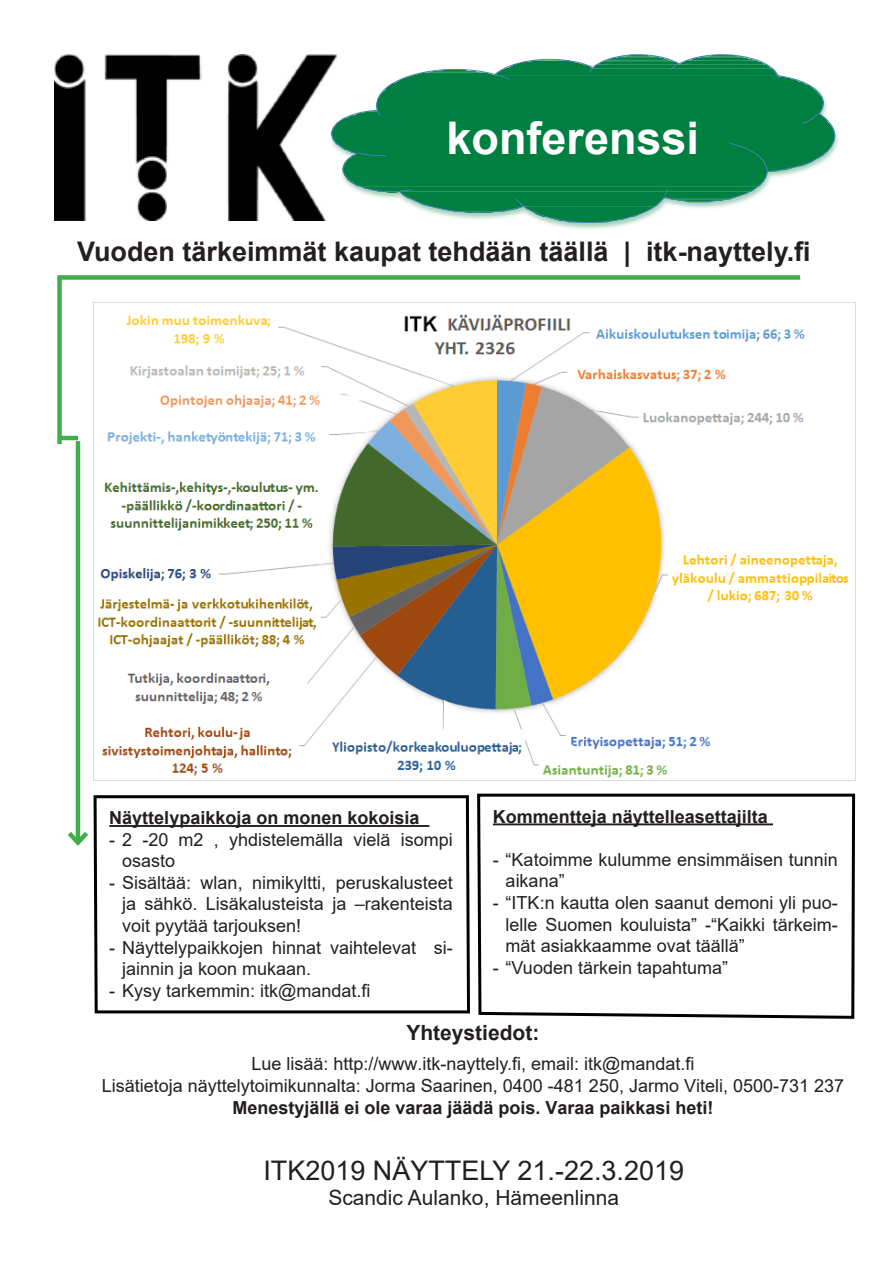
<style>
.page{position:relative;width:893px;height:1263px;background:#fff}
.page>*{position:absolute;margin:0;border:0;box-sizing:border-box;transform-origin:0 0}
.t1{font:700 45px "Arial";color:#fff}
.Otsikko_1{font:700 27px "Arial";color:#231f20}
.t2{font:27px "Arial";color:#231f20}
.t3{font:21px "Arial";color:#231f20}
.t4{font:700 21px "Arial";color:#231f20}
.Leipäteksti_luettelo{font:18px/21.6px "Arial";color:#231f20}
.Otsikko_3{font:700 18px "Arial";color:#231f20}
.s1{font-weight:700}
</style>
<div class="page">
<img style="left:54px;top:54px;width:272px;height:167px">
<img style="left:326px;top:54px;width:513px;height:175px">
<svg style="left:331px;top:54px;width:505px;height:169px"></svg>
<svg style="left:357px;top:152px;width:31px;height:5px"></svg>
<svg style="left:360px;top:186px;width:398px;height:36px"></svg>
<svg style="left:728px;top:142px;width:40px;height:30px"></svg>
<svg style="left:801px;top:112px;width:19px;height:13px"></svg>
<svg style="left:494px;top:55px;width:286px;height:26px"></svg>
<svg style="left:376px;top:109px;width:5px;height:8px"></svg>
<hr style="left:76px;top:441px;width:4px;height:401px;background:#40ae49">
<svg style="left:67px;top:827px;width:21px;height:19px"></svg>
<div style="left:57px;top:277px;width:5px;height:167px;background:#40ae49"></div>
<div style="left:57px;top:275px;width:743px;height:5px;background:#40ae49"></div>
<hr style="left:60px;top:436px;width:18px;height:4px;background:#40ae49">
<svg style="left:93px;top:795px;width:377px;height:219px"></svg>
<svg style="left:477px;top:793px;width:379px;height:226px"></svg>
<img style="left:93px;top:302px;width:763px;height:478px">
<p class="t1" style="left:446px;top:106px;width:254px">konferenssi</p>
<p class="Otsikko_1" style="left:77px;top:232px;width:735px">Vuoden tärkeimmät kaupat tehdään täällä | itk-nayttely.fi</p>
<p class="Otsikko_3" style="left:109px;top:805px;width:312px">Näyttelypaikkoja on monen kokoisia</p>
<p class="Leipäteksti_luettelo" style="left:122px;top:828px;width:332px;text-indent:-13px">- 2 -20 m2 , yhdistelemälla vielä isompi osasto</p>
<p class="Leipäteksti_luettelo" style="left:122px;top:872px;width:332px;text-align:justify;text-indent:-13px">- Sisältää: wlan, nimikyltti, peruskalusteet ja sähkö. Lisäkalusteista ja –rakenteista voit pyytää tarjouksen!</p>
<p class="Leipäteksti_luettelo" style="left:122px;top:936px;width:332px;text-indent:-13px">- Näyttelypaikkojen hinnat vaihtelevat si&shy;jainnin ja koon mukaan.</p>
<p class="Leipäteksti_luettelo" style="left:109px;top:980px;width:263px">- Kysy tarkemmin: itk@mandat.fi</p>
<p class="Otsikko_3" style="left:493px;top:803px;width:277px">Kommentteja näyttelleasettajilta</p>
<p class="Leipäteksti_luettelo" style="left:506px;top:848px;width:334px;text-indent:-13px">- “Katoimme kulumme ensimmäisen tunnin aikana”</p>
<p class="Leipäteksti_luettelo" style="left:506px;top:892px;width:334px;text-align:justify;text-indent:-13px">- “ITK:n kautta olen saanut demoni yli puo&shy;lelle Suomen kouluista” -“Kaikki tärkeim&shy;mät asiakkaamme ovat täällä”</p>
<p class="Leipäteksti_luettelo" style="left:493px;top:956px;width:237px">- “Vuoden tärkein tapahtuma”</p>
<p class="t4" style="left:406px;top:1018px;width:135px">Yhteystiedot:</p>
<p class="Leipäteksti_luettelo" style="left:102px;top:1053px;width:744px;text-align:center">Lue lisää: http://www.itk-nayttely.fi, email: itk@mandat.fi<br>Lisätietoja näyttelytoimikunnalta: Jorma Saarinen, 0400 -481 250, Jarmo Viteli, 0500-731 237<br><span class="s1">Menestyjällä ei ole varaa jäädä pois. Varaa paikkasi heti!</span></p>
<p class="t2" style="left:263px;top:1152px;width:422px">ITK2019 NÄYTTELY 21.-22.3.2019</p>
<p class="t3" style="left:328px;top:1183px;width:292px">Scandic Aulanko, Hämeenlinna</p>
</div>
